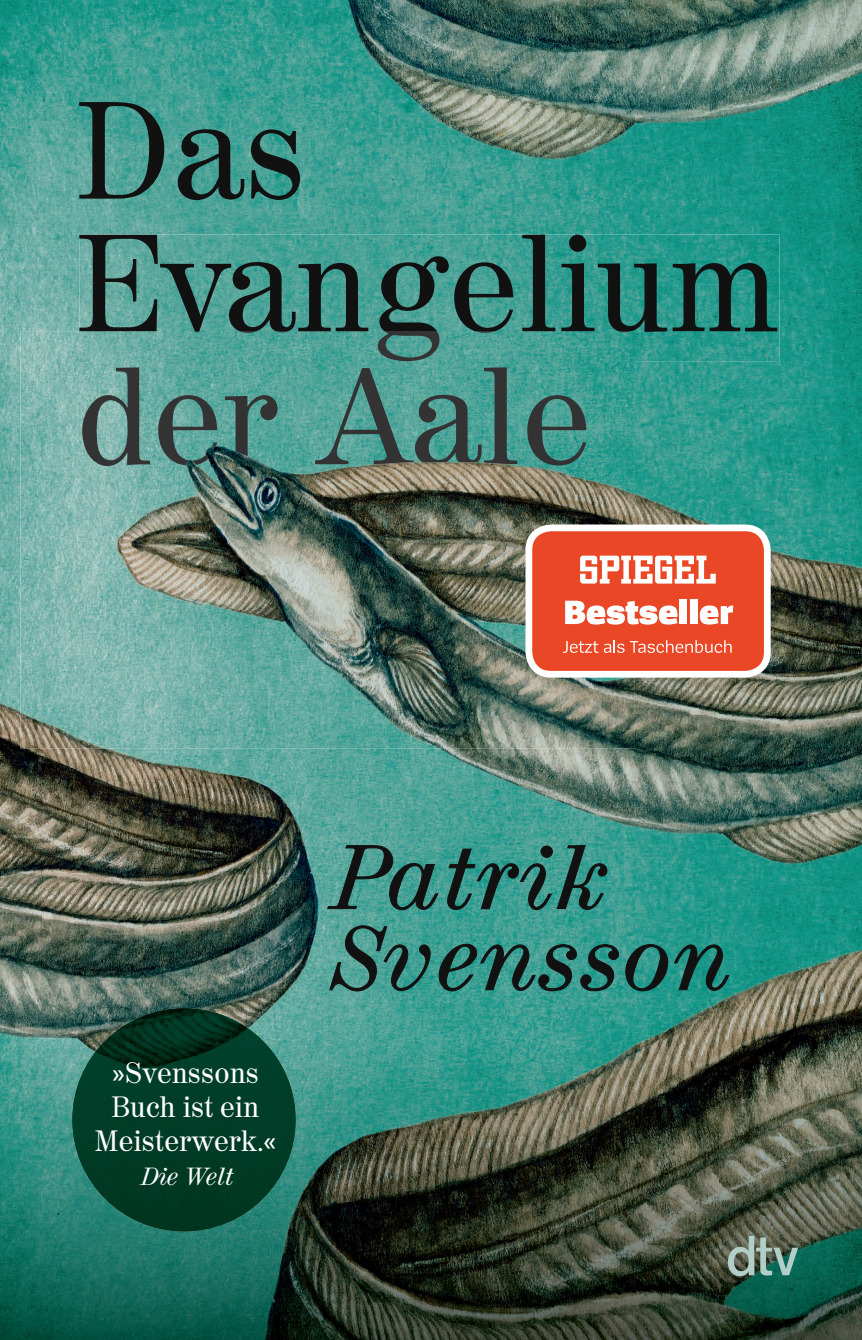
<style>
.page{position:relative;width:862px;height:1340px;background:#fff}
.page>*{position:absolute;margin:0;border:0;box-sizing:border-box;transform-origin:0 0}
.t1{font:137.25px/132.8px "Madison BQ";letter-spacing:.01em;color:#111}
.t2{font:italic 90px/81px "Madison BQ";letter-spacing:.05em;color:#111}
.t3{font:29.25px/33.8px "Madison BQ";letter-spacing:.01em;color:#fff;text-align:center}
.t4{font:italic 24.75px "Madison BQ";letter-spacing:.01em;color:#fff}
</style>
<div class="page">
<img style="left:0;top:0;width:717px;height:297px">
<img style="left:717px;top:0;width:144px;height:1339px">
<img style="left:0;top:297px;width:143px;height:1042px">
<img style="left:575px;top:361px;width:143px;height:978px">
<img style="left:143px;top:748px;width:432px;height:591px">
<img style="left:79px;top:234px;width:700px;height:127px">
<svg style="left:326px;top:844px;width:112px;height:66px;background:#47968c"></svg>
<svg style="left:446px;top:844px;width:161px;height:66px;background:#389187"></svg>
<svg style="left:329px;top:925px;width:101px;height:66px;background:#46958b"></svg>
<svg style="left:438px;top:943px;width:291px;height:48px;background:#2f8c81"></svg>
<img style="left:20px;top:331px;width:461px;height:417px">
<img style="left:481px;top:361px;width:153px;height:387px">
<img style="left:79px;top:331px;width:555px;height:30px">
<img style="left:82px;top:367px;width:504px;height:99px">
<svg style="left:72px;top:1008px;width:223px;height:223px;background:#003723"></svg>
<img style="left:281px;top:1064px;width:14px;height:31px">
<img style="left:72px;top:1095px;width:223px;height:136px">
<svg style="left:727px;top:1235px;width:70px;height:41px;background:#6d8678"></svg>
<div style="left:528px;top:528px;width:238px;height:146px;background:#e94725;border-radius:22px"></div>
<div style="left:525px;top:524px;width:245px;height:153px;border:7px solid #fff;border-radius:22px"></div>
<svg style="left:580px;top:555px;width:135px;height:28px"></svg>
<svg style="left:565px;top:600px;width:112px;height:24px"></svg>
<div style="left:679px;top:600px;width:7px;height:24px;background:#fff"></div>
<div style="left:689px;top:600px;width:8px;height:24px;background:#fff"></div>
<svg style="left:699px;top:605px;width:33px;height:19px"></svg>
<svg style="left:563px;top:640px;width:168px;height:13px"></svg>
<h1 class="t1" style="left:76px;top:89px;width:704px">Das<br>Evangelium</h1>
<p class="t3" style="left:95px;top:1057px;width:182px">»Svenssons<br>Buch ist ein<br>Meisterwerk.«</p>
<p class="t4" style="left:139px;top:1161px;width:93px">Die Welt</p>
<h2 class="t2" style="left:326px;top:838px;width:397px">Patrik<br>Svensson</h2>
</div>
